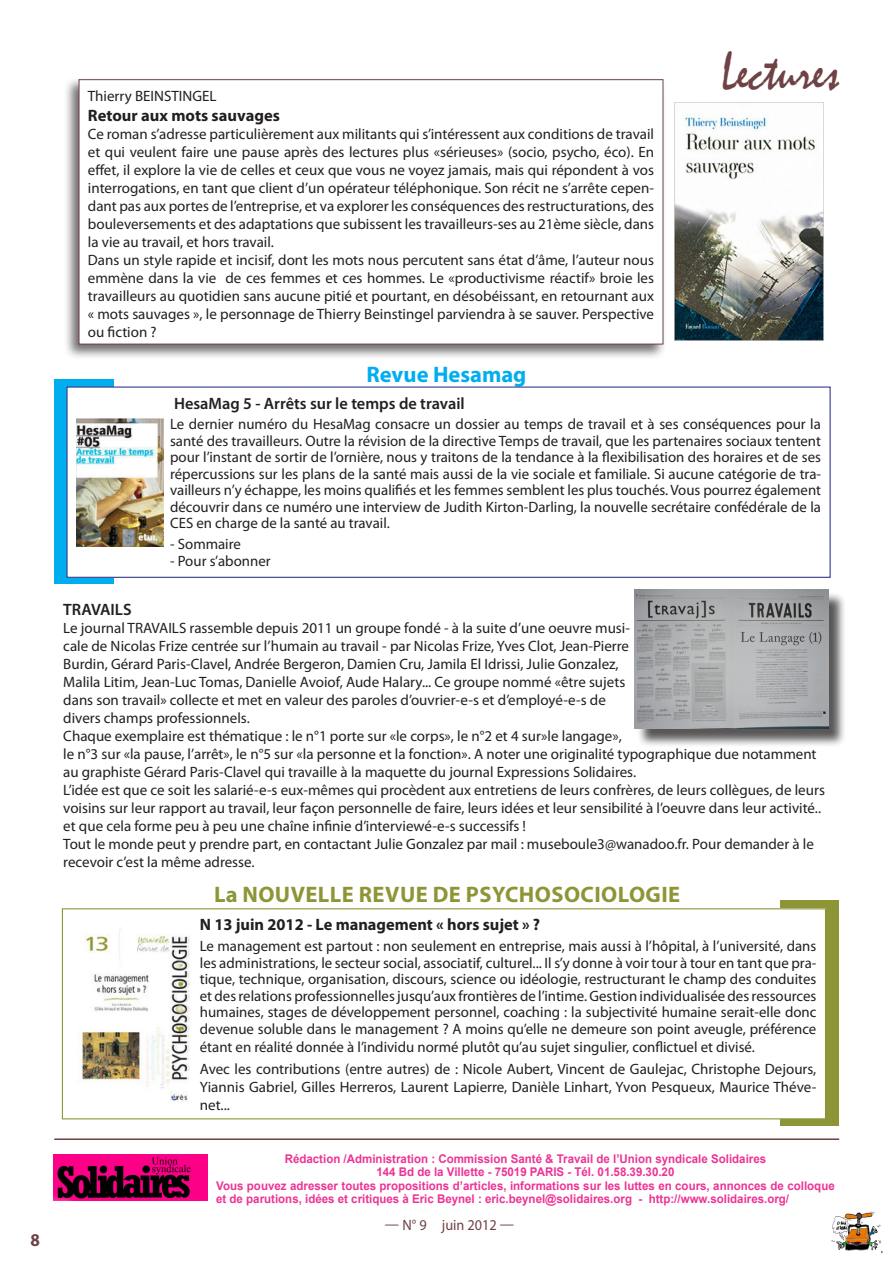
<style>
.page{position:relative;width:893px;height:1263px;background:#fff}
.page>*{position:absolute;margin:0;border:0;box-sizing:border-box;transform-origin:0 0}
.t1{font:54px "Mistral";color:#6f4245;scale:.9 1}
.t2{font:700 22.5px "Myriad Pro";letter-spacing:.02em;color:#8e9537}
.t3{font:700 22.5px "Myriad Pro";color:#00aeef}
.t4{font:700 18px "Myriad Pro";color:#6f4245;scale:.95 1}
.t5{font:700 16.5px "Myriad Pro";color:#231f20}
.t6{font:600 16.5px "Myriad Pro";color:#231f20}
.t7{font:15px/18px "Myriad Pro";color:#231f20;text-align:justify}
.t8{font:15px "Myriad Pro";color:#6f4245;scale:.95 1}
.t9{font:700 12px/13.5px "Arial";color:#ed3395;scale:.96 1}
</style>
<div class="page">
<img style="left:831px;top:1211px;width:52px;height:42px">
<div style="left:64px;top:76px;width:602px;height:284px;background:#231f20;opacity:.65"></div>
<div style="left:79px;top:80px;width:584px;height:264px;background:#fff"></div>
<div style="left:79px;top:79px;width:584px;height:265px;border:1px solid #6f4245"></div>
<div style="left:54px;top:380px;width:60px;height:204px;background:#00aeef"></div>
<div style="left:780px;top:900px;width:59px;height:226px;background:#8e9537"></div>
<div style="left:67px;top:387px;width:763px;height:190px;background:#fff"></div>
<div style="left:66px;top:386px;width:765px;height:192px;border:1px solid #373a8e"></div>
<div style="left:62px;top:909px;width:763px;height:210px;background:#fff"></div>
<div style="left:62px;top:908px;width:764px;height:211px;border:1px solid #8e9537"></div>
<hr style="left:54px;top:1138px;width:785px;height:2px;background:#6f4245">
<img style="left:54px;top:1155px;width:153px;height:45px">
<svg style="left:823px;top:102px;width:1px;height:67px"></svg>
<img style="left:674px;top:102px;width:149px;height:239px">
<div style="left:637px;top:591px;width:210px;height:156px;background:#231f20;opacity:.75"></div>
<img style="left:635px;top:589px;width:193px;height:139px">
<img style="left:80px;top:928px;width:110px;height:175px">
<img style="left:76px;top:418px;width:87px;height:128px">
<p class="t4" style="left:31px;top:1228px;width:11px">8</p>
<p class="t7" style="left:88px;top:87px;width:130px">Thierry BEINSTINGEL</p>
<p class="t5" style="left:88px;top:104px;width:194px">Retour aux mots sauvages</p>
<p class="t7" style="left:88px;top:124px;width:568px">Ce roman s’adresse particulièrement aux militants qui s’intéressent aux conditions de travail et qui veulent faire une pause après des lectures plus «sérieuses» (socio, psycho, éco). En effet, il explore la vie de celles et ceux que vous ne voyez jamais, mais qui répondent à vos interrogations, en tant que client d’un opérateur téléphonique. Son récit ne s’arrête cepen&shy;dant pas aux portes de l’entreprise, et va explorer les conséquences des restructurations, des bouleversements et des adaptations que subissent les travailleurs-ses au 21ème siècle, dans la vie au travail, et hors travail.</p>
<p class="t7" style="left:88px;top:250px;width:568px">Dans un style rapide et incisif, dont les mots nous percutent sans état d’âme, l’auteur nous emmène dans la vie de ces femmes et ces hommes. Le «productivisme réactif» broie les travailleurs au quotidien sans aucune pitié et pourtant, en désobéissant, en retournant aux « mots sauvages », le personnage de Thierry Beinstingel parviendra à se sauver. Perspective ou fiction ?</p>
<p class="t3" style="left:367px;top:359px;width:161px">Revue Hesamag</p>
<p class="t1" style="left:721px;top:40px;width:132px">Lectures</p>
<p class="t6" style="left:174px;top:392px;width:292px">HesaMag 5 - Arrêts sur le temps de travail</p>
<p class="t7" style="left:170px;top:416px;width:652px;line-height:16.5px">Le dernier numéro du HesaMag consacre un dossier au temps de travail et à ses conséquences pour la santé des travailleurs. Outre la révision de la directive Temps de travail, que les partenaires sociaux tentent pour l’instant de sortir de l’ornière, nous y traitons de la tendance à la flexibilisation des horaires et de ses répercussions sur les plans de la santé mais aussi de la vie sociale et familiale. Si aucune catégorie de tra&shy;vailleurs n’y échappe, les moins qualifiés et les femmes semblent les plus touchés. Vous pourrez également découvrir dans ce numéro une interview de Judith Kirton-Darling, la nouvelle secrétaire confédérale de la CES en charge de la santé au travail.</p>
<p class="t7" style="left:170px;top:535px;width:72px">- Sommaire</p>
<p class="t7" style="left:170px;top:551px;width:102px">- Pour s’abonner</p>
<p class="t6" style="left:63px;top:599px;width:70px">TRAVAILS</p>
<p class="t7" style="left:63px;top:619px;width:568px;text-align:left">Le journal TRAVAILS rassemble depuis 2011 un groupe fondé - à la suite d’une oeuvre musi&shy;cale de Nicolas Frize centrée sur l’humain au travail - par Nicolas Frize, Yves Clot, Jean-Pierre Burdin, Gérard Paris-Clavel, Andrée Bergeron, Damien Cru, Jamila El Idrissi, Julie Gonzalez, Malila Litim, Jean-Luc Tomas, Danielle Avoiof, Aude Halary... Ce groupe nommé «être sujets dans son travail» collecte et met en valeur des paroles d’ouvrier-e-s et d’employé-e-s de divers champs professionnels.</p>
<p class="t7" style="left:63px;top:727px;width:755px;text-align:left">Chaque exemplaire est thématique : le n°1 porte sur «le corps», le n°2 et 4 sur»le langage»,<br>le n°3 sur «la pause, l’arrêt», le n°5 sur «la personne et la fonction». A noter une originalité typographique due notamment au graphiste Gérard Paris-Clavel qui travaille à la maquette du journal Expressions Solidaires.</p>
<p class="t7" style="left:63px;top:781px;width:763px;text-align:left">L’idée est que ce soit les salarié-e-s eux-mêmes qui procèdent aux entretiens de leurs confrères, de leurs collègues, de leurs voisins sur leur rapport au travail, leur façon personnelle de faire, leurs idées et leur sensibilité à l’oeuvre dans leur activité.. et que cela forme peu à peu une chaîne infinie d’interviewé-e-s successifs !</p>
<p class="t7" style="left:63px;top:835px;width:752px">Tout le monde peut y prendre part, en contactant Julie Gonzalez par mail : museboule3@wanadoo.fr. Pour demander à le recevoir c’est la même adresse.</p>
<p class="t2" style="left:214px;top:879px;width:468px">La NOUVELLE REVUE DE PSYCHOSOCIOLOGIE</p>
<p class="t5" style="left:200px;top:914px;width:342px">N 13 juin 2012 - Le management « hors sujet » ?</p>
<p class="t7" style="left:200px;top:937px;width:618px;line-height:16.5px">Le management est partout : non seulement en entreprise, mais aussi à l’hôpital, à l’université, dans les administrations, le secteur social, associatif, culturel... Il s’y donne à voir tour à tour en tant que pra&shy;tique, technique, organisation, discours, science ou idéologie, restructurant le champ des conduites et des relations professionnelles jusqu’aux frontières de l’intime. Gestion individualisée des ressources humaines, stages de développement personnel, coaching : la subjectivité humaine serait-elle donc devenue soluble dans le management ? A moins qu’elle ne demeure son point aveugle, préférence</p>
<p class="t7" style="left:200px;top:1037px;width:556px">étant en réalité donnée à l’individu normé plutôt qu’au sujet singulier, conflictuel et divisé.</p>
<p class="t7" style="left:200px;top:1059px;width:618px">Avec les contributions (entre autres) de : Nicole Aubert, Vincent de Gaulejac, Christophe Dejours, Yiannis Gabriel, Gilles Herreros, Laurent Lapierre, Danièle Linhart, Yvon Pesqueux, Maurice Théve&shy;net...</p>
<p class="t9" style="left:285px;top:1152px;width:503px">Rédaction /Administration : Commission Santé &amp; Travail de l’Union syndicale Solidaires</p>
<p class="t9" style="left:376px;top:1165px;width:312px">144 Bd de la Villette - 75019 PARIS - Tél. 01.58.39.30.20</p>
<p class="t9" style="left:216px;top:1179px;width:646px">Vous pouvez adresser toutes propositions d’articles, informations sur les luttes en cours, annonces de colloque et de parutions, idées et critiques à Eric Beynel : eric.beynel@solidaires.org - http://www.solidaires.org/</p>
<p class="t8" style="left:385px;top:1215px;width:138px">— N° 9 juin 2012 —</p>
</div>
